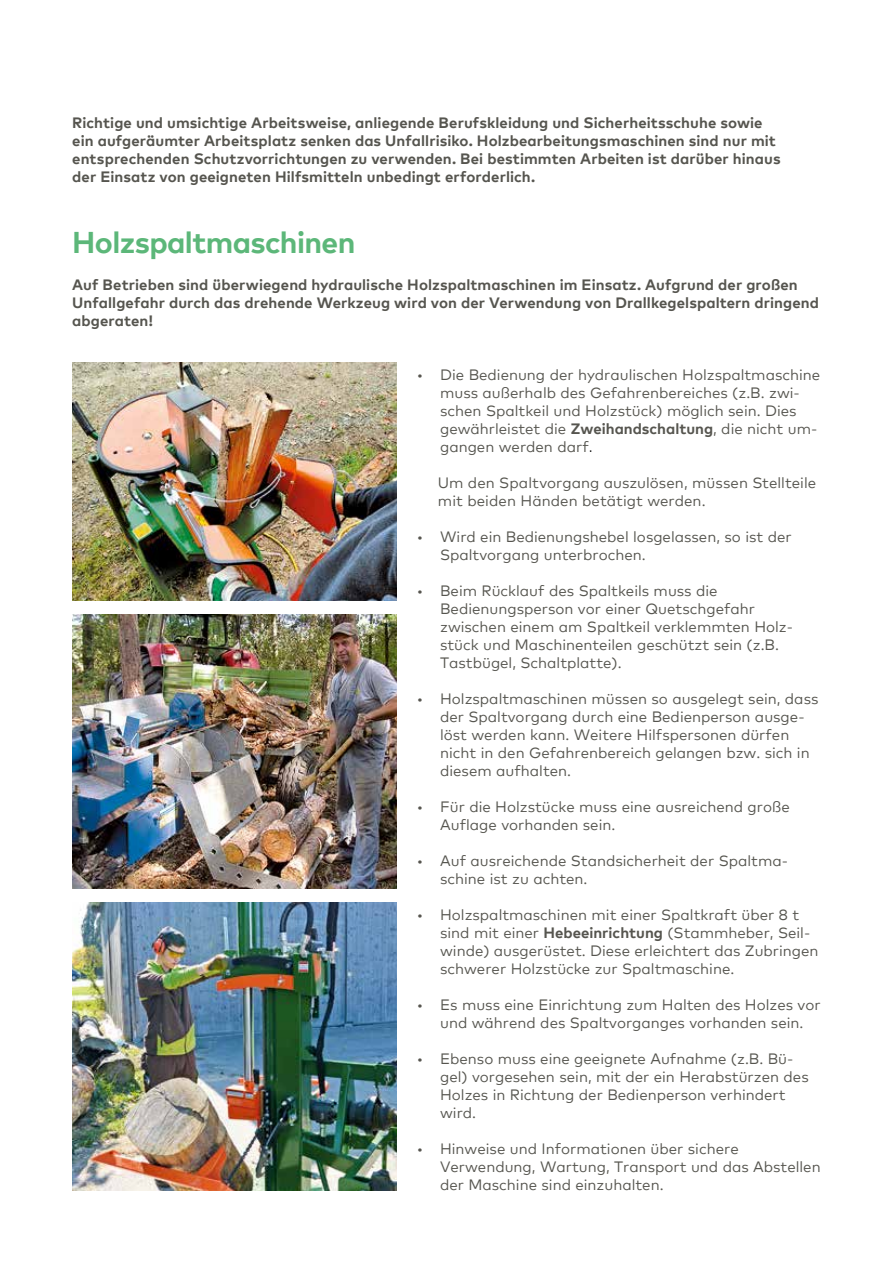
<style>
.page{position:relative;width:893px;height:1263px;background:#fff}
.page>*{position:absolute;margin:0;border:0;box-sizing:border-box;transform-origin:0 0}
.t1{font:700 30px "Mark Offc Pro";letter-spacing:-.02em;color:#5cb779}
.t2{font:15px/18px "Mark Offc Pro";color:#56554f}
.t3{font:700 15px/18px "Mark Offc Pro";letter-spacing:.005em;color:#56554f}
.s1{font-weight:700}
.s2{font-family:"Helvetica Neue LT Std";font-weight:300;font-stretch:condensed;font-size:16.5px;color:#000}
</style>
<div class="page">
<img style="left:72px;top:362px;width:325px;height:239px">
<img style="left:72px;top:902px;width:325px;height:288px">
<img style="left:72px;top:614px;width:325px;height:275px">
<p class="t3" style="left:72px;top:113px;width:710px">Richtige und umsichtige Arbeitsweise, anliegende Berufskleidung und Sicherheitsschuhe sowie ein aufgeräumter Arbeitsplatz senken das Unfallrisiko. Holzbearbeitungsmaschinen sind nur mit entsprechenden Schutzvorrichtungen zu verwenden. Bei bestimmten Arbeiten ist darüber hinaus der Einsatz von geeigneten Hilfsmitteln unbedingt erforderlich.</p>
<h1 class="t1" style="left:72px;top:220px;width:285px">Holzspaltmaschinen</h1>
<p class="t3" style="left:72px;top:275px;width:748px">Auf Betrieben sind überwiegend hydraulische Holzspaltmaschinen im Einsatz. Aufgrund der großen<br>Unfallgefahr durch das drehende Werkzeug wird von der Verwendung von Drallkegelspaltern dringend abgeraten!</p>
<p class="t2" style="left:440px;top:365px;width:382px;text-indent:-23px">• Die Bedienung der hydraulischen Holzspaltmaschine muss außerhalb des Gefahrenbereiches (z.B. zwi&shy;schen Spaltkeil und Holzstück) möglich sein. Dies gewährleistet die <span class="s1">Zweihandschaltung</span>, die nicht um&shy;gangen werden darf<span class="s2">.</span></p>
<p class="t2" style="left:438px;top:473px;width:380px">Um den Spaltvorgang auszulösen, müssen Stellteile mit beiden Händen betätigt werden.</p>
<p class="t2" style="left:440px;top:527px;width:353px;text-indent:-23px">• Wird ein Bedienungshebel losgelassen, so ist der<br>Spaltvorgang unterbrochen.</p>
<p class="t2" style="left:440px;top:581px;width:355px;text-indent:-23px">• Beim Rücklauf des Spaltkeils muss die Bedienungsperson vor einer Quetschgefahr zwischen einem am Spaltkeil verklemmten Holz&shy;stück und Maschinenteilen geschützt sein (z.B.<br>Tastbügel, Schaltplatte).</p>
<p class="t2" style="left:440px;top:689px;width:380px;text-indent:-23px">• Holzspaltmaschinen müssen so ausgelegt sein, dass der Spaltvorgang durch eine Bedienperson ausge&shy;löst werden kann. Weitere Hilfspersonen dürfen nicht in den Gefahrenbereich gelangen bzw. sich in diesem aufhalten.</p>
<p class="t2" style="left:440px;top:797px;width:351px;text-indent:-23px">• Für die Holzstücke muss eine ausreichend große<br>Auflage vorhanden sein.</p>
<p class="t2" style="left:440px;top:851px;width:349px;text-indent:-23px">• Auf ausreichende Standsicherheit der Spaltma&shy;schine ist zu achten.</p>
<p class="t2" style="left:440px;top:905px;width:380px;text-indent:-23px">• Holzspaltmaschinen mit einer Spaltkraft über 8 t sind mit einer <span class="s1">Hebeeinrichtung</span> (Stammheber, Seil&shy;winde) ausgerüstet. Diese erleichtert das Zubringen schwerer Holzstücke zur Spaltmaschine.</p>
<p class="t2" style="left:417px;top:995px;width:405px;text-align:center">• Es muss eine Einrichtung zum Halten des Holzes vor und während des Spaltvorganges vorhanden sein.</p>
<p class="t2" style="left:440px;top:1049px;width:370px;text-indent:-23px">• Ebenso muss eine geeignete Aufnahme (z.B. Bü&shy;gel) vorgesehen sein, mit der ein Herabstürzen des Holzes in Richtung der Bedienperson verhindert wird.</p>
<p class="t2" style="left:440px;top:1139px;width:382px;text-indent:-23px">• Hinweise und Informationen über sichere<br>Verwendung, Wartung, Transport und das Abstellen der Maschine sind einzuhalten.</p>
</div>
